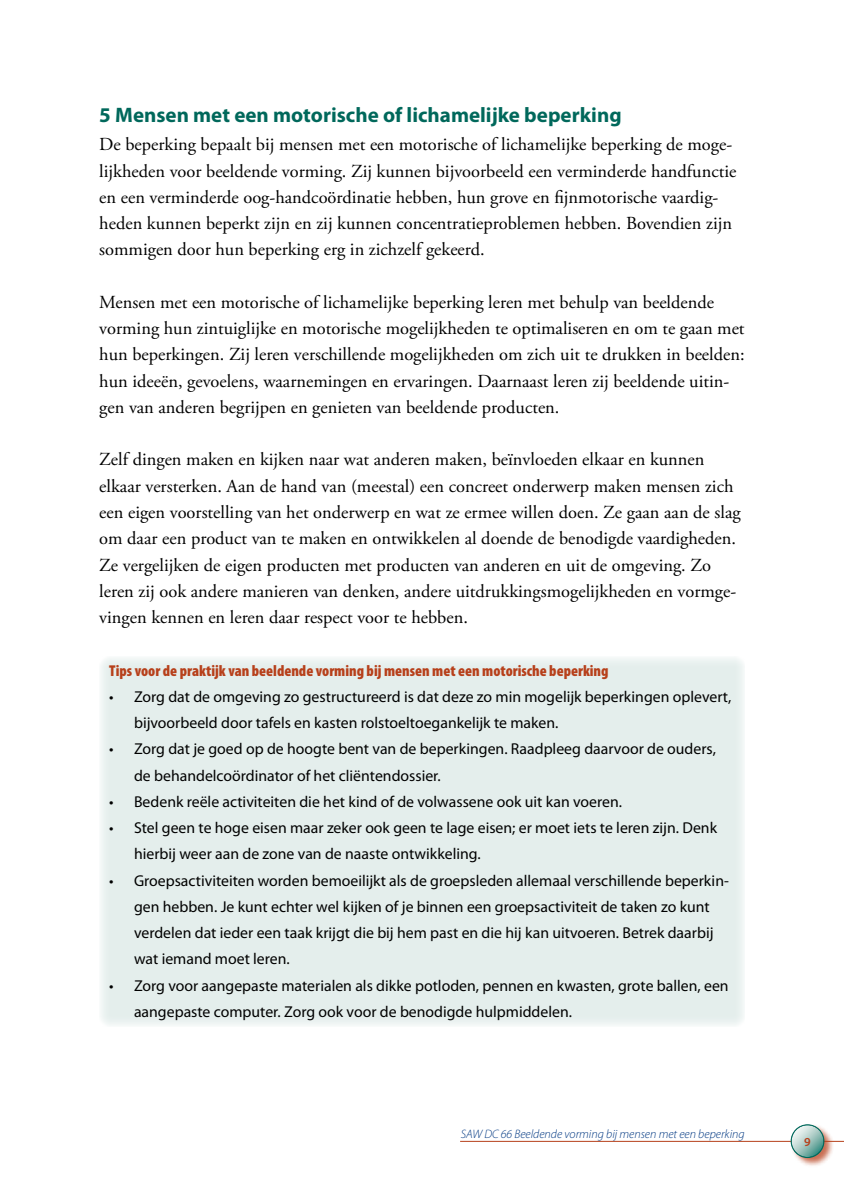
<style>
.page{position:relative;width:844px;height:1191px;background:#fff}
.page>*{position:absolute;margin:0;border:0;box-sizing:border-box;transform-origin:0 0}
.t1{font:700 21px "Myriad Pro";color:#00685b}
.t2{font:18.38px/26.2px "Adobe Garamond Pro";color:#000}
.t3{font:15.75px/26.2px "Myriad Pro";color:#000}
.t4{font:900 condensed 15.75px "Myriad Pro";color:#b7401b}
.t5{font:italic 300 12.25px "Myriad Pro";color:#003882}
.t6{font:600 12.25px "Myriad Pro";color:#b7401b}
</style>
<div class="page">
<div style="left:99px;top:656px;width:645px;height:371px;background:#e4eeec"></div>
<hr style="left:460px;top:1141px;width:383px;height:1px;background:#b7401b">
<div style="left:790px;top:1124px;width:43px;height:43px;background:#b7401b;opacity:.75"></div>
<div style="left:791px;top:1124px;width:32px;height:33px;background:#b7401b;opacity:.75"></div>
<svg style="left:791px;top:1124px;width:32px;height:33px"></svg>
<div style="left:791px;top:1124px;width:32px;height:33px;border:1px solid #00685b;border-radius:50%"></div>
<div style="left:790px;top:1124px;width:33px;height:33px;border:1px solid #00685b;border-radius:50%"></div>
<p class="t1" style="left:99px;top:101px;width:523px">5 Mensen met een motorische of lichamelijke beperking</p>
<p class="t2" style="left:99px;top:132px;width:638px">De beperking bepaalt bij mensen met een motorische of lichamelijke beperking de moge&shy;lijkheden voor beeldende vorming. Zij kunnen bijvoorbeeld een verminderde handfunctie en een verminderde oog-handcoördinatie hebben, hun grove en fijnmotorische vaardig&shy;heden kunnen beperkt zijn en zij kunnen concentratieproblemen hebben. Bovendien zijn sommigen door hun beperking erg in zichzelf gekeerd.</p>
<p class="t2" style="left:99px;top:289px;width:646px">Mensen met een motorische of lichamelijke beperking leren met behulp van beeldende vorming hun zintuiglijke en motorische mogelijkheden te optimaliseren en om te gaan met hun beperkingen. Zij leren verschillende mogelijkheden om zich uit te drukken in beelden: hun ideeën, gevoelens, waarnemingen en ervaringen. Daarnaast leren zij beeldende uitin&shy;gen van anderen begrijpen en genieten van beeldende producten.</p>
<p class="t2" style="left:99px;top:447px;width:642px">Zelf dingen maken en kijken naar wat anderen maken, beïnvloeden elkaar en kunnen elkaar versterken. Aan de hand van (meestal) een concreet onderwerp maken mensen zich een eigen voorstelling van het onderwerp en wat ze ermee willen doen. Ze gaan aan de slag om daar een product van te maken en ontwikkelen al doende de benodigde vaardigheden.<br>Ze vergelijken de eigen producten met producten van anderen en uit de omgeving. Zo leren zij ook andere manieren van denken, andere uitdrukkingsmogelijkheden en vormge&shy;vingen kennen en leren daar respect voor te hebben.</p>
<p class="t4" style="left:109px;top:661px;width:500px">Tips voor de praktijk van beeldende vorming bij mensen met een motorische beperking</p>
<p class="t3" style="left:134px;top:683px;width:598px;text-indent:-25px">• Zorg dat de omgeving zo gestructureerd is dat deze zo min mogelijk beperkingen oplevert, bijvoorbeeld door tafels en kasten rolstoeltoegankelijk te maken.</p>
<p class="t3" style="left:134px;top:735px;width:583px;text-indent:-25px">• Zorg dat je goed op de hoogte bent van de beperkingen. Raadpleeg daarvoor de ouders, de behandelcoördinator of het cliëntendossier.</p>
<p class="t3" style="left:109px;top:788px;width:514px">• Bedenk reële activiteiten die het kind of de volwassene ook uit kan voeren.</p>
<p class="t3" style="left:134px;top:814px;width:584px;text-indent:-25px">• Stel geen te hoge eisen maar zeker ook geen te lage eisen; er moet iets te leren zijn. Denk hierbij weer aan de zone van de naaste ontwikkeling.</p>
<p class="t3" style="left:134px;top:867px;width:596px;text-indent:-25px">• Groepsactiviteiten worden bemoeilijkt als de groepsleden allemaal verschillende beperkin&shy;gen hebben. Je kunt echter wel kijken of je binnen een groepsactiviteit de taken zo kunt verdelen dat ieder een taak krijgt die bij hem past en die hij kan uitvoeren. Betrek daarbij wat iemand moet leren.</p>
<p class="t3" style="left:134px;top:972px;width:596px;text-indent:-25px">• Zorg voor aangepaste materialen als dikke potloden, pennen en kwasten, grote ballen, een aangepaste computer. Zorg ook voor de benodigde hulpmiddelen.</p>
<p class="t5" style="left:460px;top:1127px;width:285px">SAW DC 66 Beeldende vorming bij mensen met een beperking</p>
<p class="t6" style="left:804px;top:1133px;width:8px">9</p>
</div>
